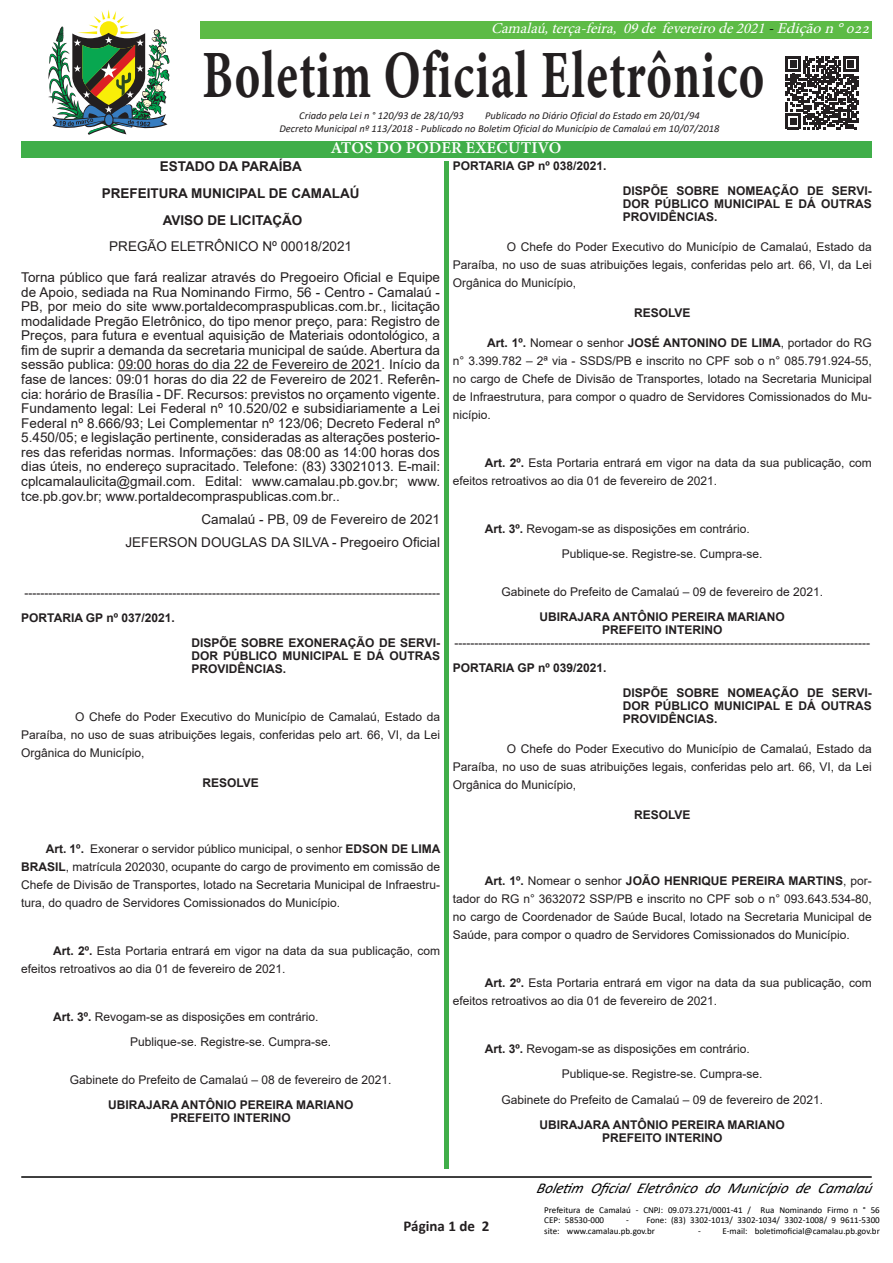
<style>
.page{position:relative;width:893px;height:1263px;background:#fff}
.page>*{position:absolute;margin:0;border:0;box-sizing:border-box;transform-origin:0 0}
.t1{font:67.65px "Minion Variable Concept";letter-spacing:.025em;color:#231f20;scale:.71 1}
.t2{font:16.5px "Minion Variable Concept";letter-spacing:.01em;color:#fff}
.t3{font:italic 15px "Minion Pro";color:#fff}
.t4{font:italic 15px "Calibri";color:#000}
.t5{font:700 15px "Calibri";color:#231f20}
.Normal__Web{font:13.5px/14.5px "Arial";color:#231f20;text-align:justify}
.Normal__Web-2{font:700 13.5px "Arial";color:#231f20}
.Normal__Web-3{font:12px/18px "Arial";color:#231f20;text-align:justify}
.t6{font:700 12px/12.9px "Arial";color:#231f20;text-align:justify}
.t7{font:italic 10.5px "Calibri";color:#231f20}
.t8{font:9px/10.5px "Calibri";color:#000}
.s1{color:#000}
.s2{font-weight:700}
</style>
<div class="page">
<div style="left:21px;top:21px;width:851px;height:17px;background:#5dbb46"></div>
<hr style="left:21px;top:1176px;width:851px;height:2px;background:#000">
<div style="left:444px;top:48px;width:5px;height:1121px;background:#40ae49"></div>
<div style="left:19px;top:9px;width:181px;height:132px;background:#fff"></div>
<div style="left:425px;top:40px;width:38px;height:121px;background:#fff"></div>
<svg style="left:48px;top:10px;width:122px;height:125px"></svg>
<svg style="left:104px;top:113px;width:10px;height:14px"></svg>
<div style="left:105px;top:114px;width:8px;height:11px;background:#377dc1;border-radius:50%"></div>
<div style="left:21px;top:141px;width:851px;height:16px;background:#40ae49"></div>
<svg style="left:786px;top:56px;width:72px;height:73px"></svg>
<hr style="left:118px;top:370px;width:263px;height:1px;background:#231f20">
<p class="t3" style="left:491px;top:18px;width:385px">Camalaú,terça-feira, 09de fevereirode2021<span class="s1">-</span>Ediçãon°022</p>
<p class="t1" style="left:202px;top:28px;width:793px">Boletim Oficial Eletrônico</p>
<p class="t7" style="left:299px;top:108px;width:166px">Criado pela Lei n ° 120/93 de 28/10/93</p>
<p class="t7" style="left:485px;top:108px;width:216px">Publicado no Diário Oficial do Estado em 20/01/94</p>
<p class="t7" style="left:279px;top:121px;width:442px">Decreto Municipal nº 113/2018 - Publicado no Boletim Oficial do Município de Camalaú em 10/07/2018</p>
<p class="t2" style="left:332px;top:136px;width:231px">ATOS DO PODER EXECUTIVO</p>
<p class="Normal__Web-2" style="left:160px;top:157px;width:144px">ESTADO DA PARAÍBA</p>
<p class="Normal__Web-2" style="left:102px;top:184px;width:259px">PREFEITURA MUNICIPAL DE CAMALAÚ</p>
<p class="Normal__Web-2" style="left:163px;top:210px;width:141px">AVISO DE LICITAÇÃO</p>
<p class="Normal__Web" style="left:109px;top:239px;width:244px">PREGÃO ELETRÔNICO Nº 00018/2021</p>
<p class="Normal__Web" style="left:21px;top:270px;width:420px">Torna público que fará realizar através do Pregoeiro Oficial e Equipe de Apoio, sediada na Rua Nominando Firmo, 56 - Centro - Camalaú - PB, por meio do site www.portaldecompraspublicas.com.br., licitação modalidade Pregão Eletrônico, do tipo menor preço, para: Registro de Preços, para futura e eventual aquisição de Materiais odontológico, a fim de suprir a demanda da secretaria municipal de saúde. Abertura da sessão publica: 09:00 horas do dia 22 de Fevereiro de 2021. Início da fase de lances: 09:01 horas do dia 22 de Fevereiro de 2021. Referên&shy;cia: horário de Brasília - DF. Recursos: previstos no orçamento vigente.<br>Fundamento legal: Lei Federal nº 10.520/02 e subsidiariamente a Lei Federal nº 8.666/93; Lei Complementar nº 123/06; Decreto Federal nº 5.450/05; e legislação pertinente, consideradas as alterações posterio&shy;res das referidas normas. Informações: das 08:00 as 14:00 horas dos dias úteis, no endereço supracitado. Telefone: (83) 33021013. E-mail: cplcamalaulicita@gmail.com. Edital: www.camalau.pb.gov.br; www. tce.pb.gov.br; www.portaldecompraspublicas.com.br..</p>
<p class="Normal__Web" style="left:201px;top:511px;width:240px">Camalaú - PB, 09 de Fevereiro de 2021</p>
<p class="Normal__Web" style="left:125px;top:535px;width:316px">JEFERSON DOUGLAS DA SILVA - Pregoeiro Oficial</p>
<p class="t6" style="left:453px;top:160px;width:155px">PORTARIA GP nº 038/2021.</p>
<p class="t6" style="left:623px;top:185px;width:250px">DISPÕE SOBRE NOMEAÇÃO DE SERVI-DOR PÚBLICO MUNICIPAL E DÁ OUTRAS PROVIDÊNCIAS.</p>
<p class="Normal__Web-3" style="left:453px;top:238px;width:420px;text-indent:54px">O Chefe do Poder Executivo do Município de Camalaú, Estado da Paraíba, no uso de suas atribuições legais, conferidas pelo art. 66, VI, da Lei Orgânica do Município,</p>
<p class="t6" style="left:634px;top:307px;width:58px">RESOLVE</p>
<p class="Normal__Web-3" style="left:453px;top:334px;width:420px;text-indent:34px"><span class="s2">Art. 1º.</span> Nomear o senhor <span class="s2">JOSÉ ANTONINO DE LIMA</span>, portador do RG n° 3.399.782 – 2ª via - SSDS/PB e inscrito no CPF sob o n° 085.791.924-55, no cargo de Chefe de Divisão de Transportes, lotado na Secretaria Municipal de Infraestrutura, para compor o quadro de Servidores Comissionados do Mu&shy;nicípio.</p>
<p class="Normal__Web-3" style="left:453px;top:454px;width:420px;text-indent:32px"><span class="s2">Art. 2º.</span> Esta Portaria entrará em vigor na data da sua publicação, com efeitos retroativos ao dia 01 de fevereiro de 2021.</p>
<p class="Normal__Web-3" style="left:485px;top:520px;width:267px"><span class="s2">Art. 3º.</span> Revogam-se as disposições em contrário.</p>
<p class="Normal__Web-3" style="left:562px;top:545px;width:202px">Publique-se. Registre-se. Cumpra-se.</p>
<p class="Normal__Web-3" style="left:501px;top:583px;width:323px">Gabinete do Prefeito de Camalaú – 09 de fevereiro de 2021.</p>
<p class="Normal__Web-3" style="left:454px;top:610px;width:417px;line-height:12.9px;text-align:center"><span class="s2">UBIRAJARA ANTÔNIO PEREIRA MARIANO<br>PREFEITO INTERINO </span>--------------------------------------------------------------------------------------------------------</p>
<p class="t6" style="left:453px;top:661px;width:155px">PORTARIA GP nº 039/2021.</p>
<p class="t6" style="left:623px;top:686px;width:250px">DISPÕE SOBRE NOMEAÇÃO DE SERVI-DOR PÚBLICO MUNICIPAL E DÁ OUTRAS PROVIDÊNCIAS.</p>
<p class="Normal__Web-3" style="left:453px;top:739px;width:420px;text-indent:54px">O Chefe do Poder Executivo do Município de Camalaú, Estado da Paraíba, no uso de suas atribuições legais, conferidas pelo art. 66, VI, da Lei Orgânica do Município,</p>
<p class="t6" style="left:634px;top:808px;width:58px">RESOLVE</p>
<p class="Normal__Web-3" style="left:24px;top:584px;width:417px">--------------------------------------------------------------------------------------------------------</p>
<p class="t6" style="left:21px;top:612px;width:155px">PORTARIA GP nº 037/2021.</p>
<p class="t6" style="left:191px;top:637px;width:250px">DISPÕE SOBRE EXONERAÇÃO DE SERVI-DOR PÚBLICO MUNICIPAL E DÁ OUTRAS PROVIDÊNCIAS.</p>
<p class="Normal__Web-3" style="left:21px;top:708px;width:420px;text-indent:54px">O Chefe do Poder Executivo do Município de Camalaú, Estado da Paraíba, no uso de suas atribuições legais, conferidas pelo art. 66, VI, da Lei Orgânica do Município,</p>
<p class="t6" style="left:202px;top:777px;width:58px">RESOLVE</p>
<p class="Normal__Web-3" style="left:21px;top:840px;width:421px;text-indent:25px"><span class="s2">Art. 1º.</span> Exonerar o servidor público municipal, o senhor <span class="s2">EDSON DE LIMA BRASIL</span>, matrícula 202030, ocupante do cargo de provimento em comissão de Chefe de Divisão de Transportes, lotado na Secretaria Municipal de Infraestru&shy;tura, do quadro de Servidores Comissionados do Município.</p>
<p class="Normal__Web-3" style="left:21px;top:942px;width:420px;text-indent:32px"><span class="s2">Art. 2º.</span> Esta Portaria entrará em vigor na data da sua publicação, com efeitos retroativos ao dia 01 de fevereiro de 2021.</p>
<p class="Normal__Web-3" style="left:53px;top:1008px;width:267px"><span class="s2">Art. 3º.</span> Revogam-se as disposições em contrário.</p>
<p class="Normal__Web-3" style="left:130px;top:1033px;width:202px">Publique-se. Registre-se. Cumpra-se.</p>
<p class="Normal__Web-3" style="left:70px;top:1071px;width:323px">Gabinete do Prefeito de Camalaú – 08 de fevereiro de 2021.</p>
<p class="t6" style="left:108px;top:1098px;width:247px;text-align:center">UBIRAJARA ANTÔNIO PEREIRA MARIANO<br>PREFEITO INTERINO</p>
<p class="Normal__Web-3" style="left:453px;top:871px;width:420px;text-indent:32px"><span class="s2">Art. 1º.</span> Nomear o senhor <span class="s2">JOÃO HENRIQUE PEREIRA MARTINS</span>, por&shy;tador do RG n° 3632072 SSP/PB e inscrito no CPF sob o n° 093.643.534-80, no cargo de Coordenador de Saúde Bucal, lotado na Secretaria Municipal de Saúde, para compor o quadro de Servidores Comissionados do Município.</p>
<p class="Normal__Web-3" style="left:453px;top:973px;width:420px;text-indent:32px"><span class="s2">Art. 2º.</span> Esta Portaria entrará em vigor na data da sua publicação, com efeitos retroativos ao dia 01 de fevereiro de 2021.</p>
<p class="Normal__Web-3" style="left:485px;top:1039px;width:267px"><span class="s2">Art. 3º.</span> Revogam-se as disposições em contrário.</p>
<p class="Normal__Web-3" style="left:501px;top:1060px;width:323px;line-height:26px;text-align:center">Publique-se. Registre-se. Cumpra-se.<br>Gabinete do Prefeito de Camalaú – 09 de fevereiro de 2021.</p>
<p class="t6" style="left:540px;top:1118px;width:247px;text-align:center">UBIRAJARA ANTÔNIO PEREIRA MARIANO<br>PREFEITO INTERINO</p>
<p class="t4" style="left:536px;top:1178px;width:342px">Boletim Oficial Eletrônico do Município de Camalaú</p>
<p class="t5" style="left:404px;top:1215px;width:87px">Página 1 de 2</p>
<p class="t8" style="left:544px;top:1204px;width:337px">Prefeitura de Camalaú - CNPJ: 09.073.271/0001-41 / Rua Nominando Firmo n ° 56<br>CEP: 58530-000</p>
<p class="t8" style="left:544px;top:1214px;width:337px;text-indent:82px">- Fone: (83) 3302-1013/ 3302-1034/ 3302-1008/ 9 9611-5300 site: www.camalau.pb.gov.br</p>
<p class="t8" style="left:698px;top:1225px;width:183px">- E-mail: boletimoficial@camalau.pb.gov.br</p>
</div>
